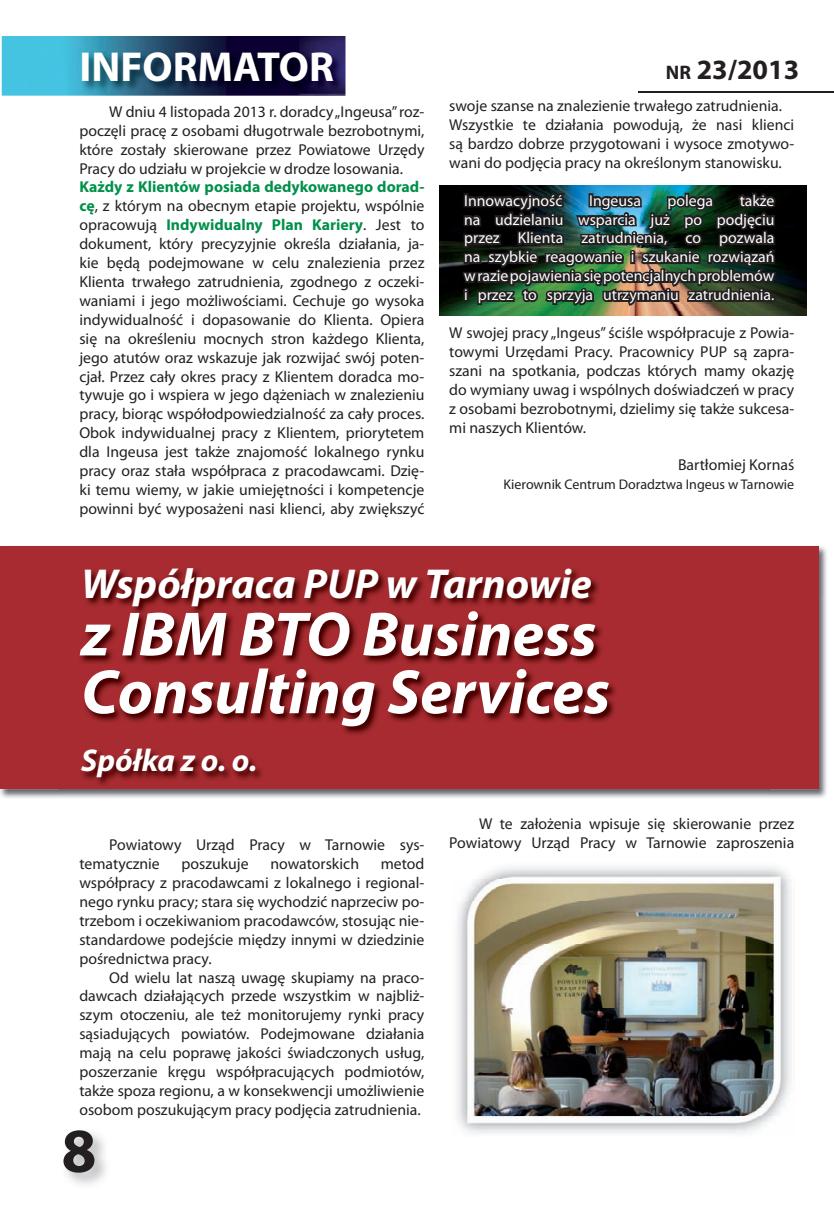
<style>
.page{position:relative;width:834px;height:1211px;background:#fff}
.page>*{position:absolute;margin:0;border:0;box-sizing:border-box;transform-origin:0 0}
.t1{font:italic 700 63px/57.8px "Myriad Pro";color:#fff}
.t2{font:700 63px "Myriad Pro";color:#231f20}
.t3{font:italic 700 42px "Myriad Pro";color:#fff}
.t4{font:700 42px "Myriad Pro";color:#fff}
.t5{font:italic 700 31.5px "Myriad Pro";color:#fff}
.t6{font:700 28px "Myriad Pro";color:#231f20}
.t7{font:15.75px/18.9px "Myriad Pro";color:#231f20;text-align:justify}
.t8{font:15.75px/18.9px "Myriad Pro";color:#fff;text-align:justify}
.t9{font:14px "Myriad Pro";color:#231f20}
.s1{font-size:19.6px}
.s2{font-weight:700;color:#00904a}
</style>
<div class="page">
<img style="left:2px;top:36px;width:343px;height:60px">
<img style="left:80px;top:51px;width:264px;height:43px">
<hr style="left:638px;top:91px;width:195px;height:1px;background:#231f20">
<img style="left:439px;top:185px;width:367px;height:130px">
<img style="left:460px;top:185px;width:319px;height:131px">
<img style="left:818px;top:546px;width:9px;height:49px">
<img style="left:0;top:789px;width:59px;height:9px">
<img style="left:769px;top:595px;width:58px;height:203px">
<img style="left:59px;top:789px;width:710px;height:9px">
<div style="left:0;top:546px;width:818px;height:243px;background:#a72b30"></div>
<img style="left:80px;top:569px;width:535px;height:216px">
<img style="left:457px;top:867px;width:334px;height:266px">
<h2 class="t4" style="left:79px;top:40px;width:256px">INFORMATOR</h2>
<h3 class="t6" style="left:665px;top:52px;width:135px"><span class="s1">NR</span> 23/2013</h3>
<p class="t7" style="left:79px;top:102px;width:346px;text-indent:30px">W dniu 4 listopada 2013 r. doradcy „Ingeusa” roz&shy;poczęli pracę z osobami długotrwale bezrobotnymi, które zostały skierowane przez Powiatowe Urzędy Pracy do udziału w projekcie w drodze losowania.</p>
<p class="t7" style="left:79px;top:177px;width:346px"><span class="s2">Każdy z Klientów posiada dedykowanego dorad&shy;cę</span>, z którym na obecnym etapie projektu, wspólnie opracowują <span class="s2">Indywidualny Plan Kariery</span>. Jest to dokument, który precyzyjnie określa działania, ja&shy;kie będą podejmowane w celu znalezienia przez Klienta trwałego zatrudnienia, zgodnego z oczeki&shy;waniami i jego możliwościami. Cechuje go wysoka indywidualność i dopasowanie do Klienta. Opiera się na określeniu mocnych stron każdego Klienta, jego atutów oraz wskazuje jak rozwijać swój poten&shy;cjał. Przez cały okres pracy z Klientem doradca mo&shy;tywuje go i wspiera w jego dążeniach w znalezieniu pracy, biorąc współodpowiedzialność za cały proces.<br>Obok indywidualnej pracy z Klientem, priorytetem dla Ingeusa jest także znajomość lokalnego rynku pracy oraz stała współpraca z pracodawcami. Dzię&shy;ki temu wiemy, w jakie umiejętności i kompetencje powinni być wyposażeni nasi klienci, aby zwiększyć</p>
<p class="t7" style="left:449px;top:96px;width:346px;text-align:left">swoje szanse na znalezienie trwałego zatrudnienia.<br>Wszystkie te działania powodują, że nasi klienci są bardzo dobrze przygotowani i wysoce zmotywo&shy;wani do podjęcia pracy na określonym stanowisku.</p>
<p class="t8" style="left:464px;top:191px;width:100px">Innowacyjność</p>
<p class="t8" style="left:589px;top:191px;width:53px">Ingeusa</p>
<p class="t8" style="left:667px;top:191px;width:47px">polega</p>
<p class="t8" style="left:464px;top:191px;width:312px;text-indent:275px">także na udzielaniu wsparcia już po podjęciu przez Klienta zatrudnienia, co pozwala na szybkie reagowanie i szukanie rozwiązań w razie pojawienia się potencjalnych problemów i przez to sprzyja utrzymaniu zatrudnienia.</p>
<p class="t7" style="left:449px;top:323px;width:346px">W swojej pracy „Ingeus” ściśle współpracuje z Powia&shy;towymi Urzędami Pracy. Pracownicy PUP są zapra&shy;szani na spotkania, podczas których mamy okazję do wymiany uwag i wspólnych doświadczeń w pracy z osobami bezrobotnymi, dzielimy się także sukcesa&shy;mi naszych Klientów.</p>
<p class="t7" style="left:678px;top:455px;width:118px">Bartłomiej Kornaś</p>
<p class="t9" style="left:503px;top:476px;width:292px">Kierownik Centrum Doradztwa Ingeus w Tarnowie</p>
<h2 class="t3" style="left:81px;top:556px;width:512px">Współpraca PUP w Tarnowie</h2>
<h1 class="t1" style="left:81px;top:603px;width:530px">z IBM BTO Business<br>Consulting Services</h1>
<h3 class="t5" style="left:81px;top:740px;width:177px">Spółka z o. o.</h3>
<p class="t7" style="left:79px;top:835px;width:346px;text-indent:30px">Powiatowy Urząd Pracy w Tarnowie sys&shy;tematycznie</p>
<p class="t7" style="left:79px;top:854px;width:346px;text-indent:301px">metod współpracy z pracodawcami z lokalnego i regional&shy;nego rynku pracy; stara się wychodzić naprzeciw po&shy;trzebom i oczekiwaniom pracodawców, stosując nie&shy;standardowe podejście między innymi w dziedzinie pośrednictwa pracy.</p>
<p class="t7" style="left:79px;top:967px;width:346px;text-indent:30px">Od wielu lat naszą uwagę skupiamy na praco&shy;dawcach działających przede wszystkim w najbliż&shy;szym otoczeniu, ale też monitorujemy rynki pracy sąsiadujących powiatów. Podejmowane działania mają na celu poprawę jakości świadczonych usług, poszerzanie kręgu współpracujących podmiotów, także spoza regionu, a w konsekwencji umożliwienie osobom poszukującym pracy podjęcia zatrudnienia.</p>
<p class="t7" style="left:181px;top:854px;width:69px">poszukuje</p>
<p class="t7" style="left:270px;top:854px;width:90px">nowatorskich</p>
<h1 class="t2" style="left:61px;top:1109px;width:36px">8</h1>
<p class="t7" style="left:449px;top:814px;width:346px;text-align:right">W te założenia wpisuje się skierowanie przez<br>Powiatowy Urząd Pracy w Tarnowie zaproszenia</p>
</div>
